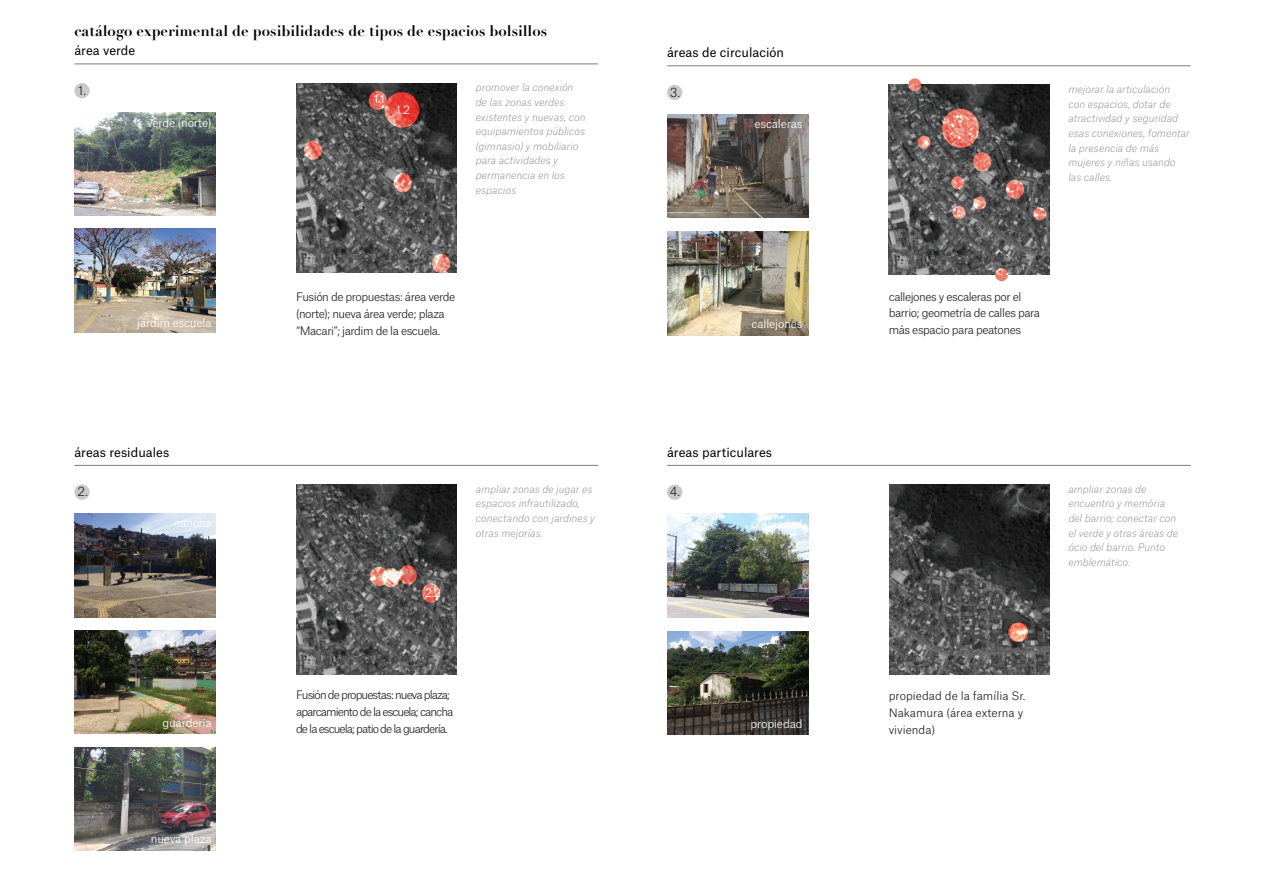
<style>
.page{position:relative;width:1263px;height:893px;background:#fff}
.page>*{position:absolute;margin:0;border:0;box-sizing:border-box;transform-origin:0 0}
.t1{font:700 15px "Didot LH";color:#000}
.t2{font:12.3px "Atlas Grotesk";color:#000}
.t3{font:300 12.3px "Atlas Grotesk";color:#231f20}
.t4{font:300 11.25px/16.8px "Atlas Grotesk";letter-spacing:-.04em;color:#231f20}
.t5{font:300 11.25px "Atlas Grotesk";letter-spacing:-.01em;color:#fff}
.t6{font:300 11.25px/16.8px "Atlas Grotesk";letter-spacing:-.08em;color:#231f20}
.t7{font:300 11.25px/16.8px "Atlas Grotesk";color:#231f20}
.t8{font:300 11.25px "Atlas Grotesk";color:#898d87}
.t9{font:italic 100 10.2px/14.5px "Atlas Grotesk";color:#898d87}
</style>
<div class="page">
<img style="left:74px;top:112px;width:142px;height:103px">
<img style="left:74px;top:229px;width:142px;height:103px">
<img style="left:296px;top:83px;width:161px;height:190px">
<img style="left:296px;top:485px;width:161px;height:189px">
<img style="left:74px;top:514px;width:142px;height:103px">
<img style="left:74px;top:630px;width:142px;height:104px">
<img style="left:74px;top:747px;width:142px;height:103px">
<img style="left:889px;top:85px;width:160px;height:190px">
<img style="left:889px;top:485px;width:161px;height:189px">
<img style="left:667px;top:114px;width:141px;height:103px">
<img style="left:667px;top:232px;width:141px;height:103px">
<img style="left:667px;top:514px;width:141px;height:103px">
<img style="left:667px;top:631px;width:141px;height:104px">
<svg style="left:1008px;top:623px;width:18px;height:19px"></svg>
<svg style="left:385px;top:92px;width:34px;height:36px"></svg>
<svg style="left:432px;top:254px;width:18px;height:19px"></svg>
<svg style="left:304px;top:141px;width:18px;height:19px"></svg>
<svg style="left:394px;top:173px;width:18px;height:19px"></svg>
<svg style="left:369px;top:91px;width:18px;height:19px"></svg>
<svg style="left:382px;top:568px;width:18px;height:19px"></svg>
<svg style="left:422px;top:583px;width:18px;height:20px"></svg>
<svg style="left:370px;top:567px;width:18px;height:19px"></svg>
<svg style="left:973px;top:152px;width:18px;height:19px"></svg>
<svg style="left:1006px;top:180px;width:18px;height:19px"></svg>
<svg style="left:942px;top:109px;width:37px;height:39px"></svg>
<svg style="left:918px;top:136px;width:12px;height:13px"></svg>
<svg style="left:973px;top:197px;width:13px;height:13px"></svg>
<svg style="left:951px;top:176px;width:13px;height:13px"></svg>
<svg style="left:908px;top:78px;width:13px;height:13px"></svg>
<svg style="left:995px;top:268px;width:13px;height:13px"></svg>
<svg style="left:1033px;top:207px;width:13px;height:13px"></svg>
<svg style="left:952px;top:206px;width:13px;height:13px"></svg>
<svg style="left:399px;top:565px;width:18px;height:19px"></svg>
<svg style="left:1010px;top:623px;width:18px;height:19px"></svg>
<hr style="left:74px;top:63px;width:524px;height:1px;background:#898d87">
<div style="left:74px;top:83px;width:16px;height:15px;background:#cac9c8;border-radius:50%"></div>
<hr style="left:74px;top:465px;width:524px;height:1px;background:#898d87">
<div style="left:74px;top:485px;width:16px;height:15px;background:#cac9c8;border-radius:50%"></div>
<hr style="left:667px;top:65px;width:524px;height:1px;background:#898d87">
<div style="left:667px;top:85px;width:15px;height:15px;background:#cac9c8;border-radius:50%"></div>
<hr style="left:667px;top:465px;width:524px;height:1px;background:#898d87">
<div style="left:667px;top:485px;width:15px;height:15px;background:#cac9c8;border-radius:50%"></div>
<h1 class="t1" style="left:74px;top:21px;width:474px">catálogo experimental de posibilidades de tipos de espacios bolsillos</h1>
<p class="t2" style="left:74px;top:40px;width:62px">área verde</p>
<p class="t3" style="left:78px;top:80px;width:9px">1.</p>
<p class="t5" style="left:147px;top:114px;width:66px">verde (norte)</p>
<p class="t5" style="left:137px;top:314px;width:76px">jardim escuela</p>
<p class="t2" style="left:74px;top:442px;width:96px">áreas residuales</p>
<p class="t3" style="left:77px;top:482px;width:12px">2.</p>
<p class="t5" style="left:174px;top:513px;width:39px">cancha</p>
<p class="t5" style="left:162px;top:713px;width:51px">guardería</p>
<p class="t5" style="left:151px;top:830px;width:62px">nueva plaza</p>
<p class="t5" style="left:374px;top:90px;width:13px">1.1</p>
<p class="t5" style="left:396px;top:100px;width:16px">1.2</p>
<p class="t9" style="left:476px;top:79px;width:111px">promover la conexión de las zonas verdes existentes y nuevas, con equipamientos públicos (gimnasio) y mobiliario para actividades y permanencia en los espacios</p>
<p class="t4" style="left:296px;top:288px;width:161px">Fusión de propuestas: área verde (norte); nueva área verde; plaza “Macari”; jardim de la escuela.</p>
<p class="t8" style="left:403px;top:566px;width:15px">2.1</p>
<p class="t5" style="left:425px;top:584px;width:17px">2.2</p>
<p class="t9" style="left:476px;top:481px;width:121px">ampliar zonas de jugar es espacios infrautilizado, conectando con jardines y otras mejorías.</p>
<p class="t6" style="left:296px;top:685px;width:159px">Fusión de propuestas: nueva plaza; aparcamiento de la escuela; cancha de la escuela; patio de la guardería.</p>
<p class="t2" style="left:667px;top:42px;width:118px">áreas de circulación</p>
<p class="t3" style="left:670px;top:82px;width:12px">3.</p>
<p class="t5" style="left:754px;top:115px;width:50px">escaleras</p>
<p class="t5" style="left:751px;top:315px;width:53px">callejones</p>
<p class="t2" style="left:667px;top:442px;width:106px">áreas particulares</p>
<p class="t3" style="left:670px;top:482px;width:12px">4.</p>
<p class="t5" style="left:750px;top:515px;width:54px">propiedad</p>
<p class="t5" style="left:750px;top:715px;width:54px">propiedad</p>
<p class="t9" style="left:1068px;top:81px;width:123px">mejorar la articulación<br>con espacios, dotar de atractividad y seguridad esas conexiones, fomentar la presencia de más mujeres y niñas usando las calles.</p>
<p class="t4" style="left:889px;top:287px;width:153px">callejones y escaleras por el barrio; geometría de calles para más espacio para peatones</p>
<p class="t9" style="left:1068px;top:481px;width:111px">ampliar zonas de encuentro y memória del barrio; conectar con el verde y otras áreas de ócio del barrio. Punto emblemático.</p>
<p class="t7" style="left:889px;top:686px;width:138px">propiedad de la família Sr.<br>Nakamura (área externa y vivienda)</p>
</div>
